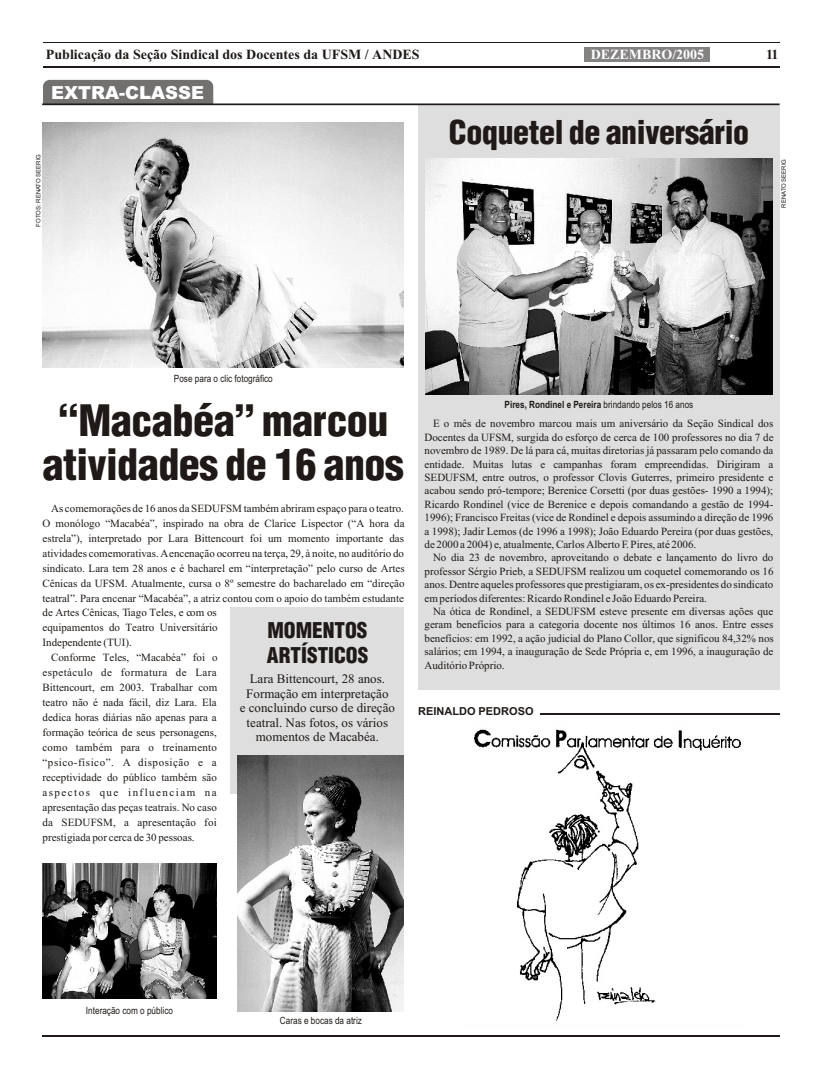
<style>
.page{position:relative;width:823px;height:1078px;background:#fff}
.page>*{position:absolute;margin:0;border:0;box-sizing:border-box;transform-origin:0 0}
.t1{font:900 42.3px/44.2px "Switzerland Cond";letter-spacing:-.01em;color:#1f1a17;text-align:center}
.t2{font:900 32px "Switzerland Cond";letter-spacing:-.01em;color:#1f1a17}
.t3{font:900 21.2px/25.9px "Switzerland Cond";color:#1f1a17}
.t4{font:900 18px "Arial";color:#fff}
.t5{font:700 14px "Times New Roman";color:#1f1a17}
.t6{font:700 14px "Times New Roman";color:#fff}
.t7{font:13px/14.4px "Times New Roman";color:#1f1a17;text-align:center}
.t8{font:11px/13.4px "Times New Roman";color:#1f1a17;text-align:justify}
.t9{font:11px "Times New Roman";letter-spacing:.05em;color:#1f1a17}
.t10{font:11px "Times New Roman";letter-spacing:.035em;color:#1f1a17}
.t11{font:11px "Times New Roman";letter-spacing:.13em;color:#1f1a17}
.t12{font:700 11px "Arial";color:#1f1a17}
.t13{font:10px "Arial Narrow";color:#1f1a17}
.t14{font:700 10px "Arial Narrow";color:#1f1a17}
.t15{font:6px "Arial";color:#1f1a17}
.s1{font-weight:400}
</style>
<div class="page">
<div style="left:230px;top:607px;width:174px;height:186px;background:#dedede"></div>
<div style="left:418px;top:104px;width:362px;height:586px;background:#dedede"></div>
<div style="left:584px;top:47px;width:125px;height:15px;background:#858282"></div>
<hr style="left:43px;top:42px;width:737px;height:1px;background:#1f1a17">
<hr style="left:43px;top:66px;width:737px;height:2px;background:#1f1a17">
<hr style="left:43px;top:1035px;width:737px;height:2px;background:#1f1a17">
<svg style="left:42px;top:80px;width:738px;height:25px"></svg>
<hr style="left:541px;top:714px;width:239px;height:1px;background:#1f1a17">
<img style="left:474px;top:729px;width:267px;height:292px">
<img style="left:43px;top:122px;width:361px;height:245px">
<img style="left:426px;top:159px;width:346px;height:236px">
<img style="left:238px;top:755px;width:166px;height:256px">
<img style="left:43px;top:864px;width:173px;height:134px">
<p class="t6" style="left:591px;top:50px;width:115px">DEZEMBRO/2005</p>
<p class="t5" style="left:46px;top:50px;width:375px">Publicação da Seção Sindical dos Docentes da UFSM / ANDES</p>
<p class="t5" style="left:766px;top:50px;width:14px">11</p>
<h3 class="t4" style="left:51px;top:86px;width:155px">EXTRA-CLASSE</h3>
<p class="t15" style="left:36px;top:227px;width:74px;rotate:-90deg">FOTOS: RENATO SEERIG</p>
<h2 class="t2" style="left:449px;top:119px;width:302px">Coquetel de aniversário</h2>
<p class="t15" style="left:782px;top:208px;width:50px;rotate:-90deg">RENATO SEERIG</p>
<p class="t13" style="left:174px;top:375px;width:100px">Pose para o clic fotográfico</p>
<h1 class="t1" style="left:43px;top:402px;width:363px">“Macabéa” marcou atividades de 16 anos</h1>
<p class="t8" style="left:51px;top:502px;width:354px">As comemorações de 16 anos da SEDUFSM também abriram espaço para o teatro.</p>
<p class="t8" style="left:43px;top:517px;width:364px">O monólogo “Macabéa”, inspirado na obra de Clarice Lispector (“A hora da</p>
<p class="t8" style="left:43px;top:532px;width:363px">estrela”), interpretado por Lara Bittencourt foi um momento importante das</p>
<p class="t8" style="left:43px;top:547px;width:363px">atividades comemorativas. A encenação ocorreu na terça, 29, à noite, no auditório do</p>
<p class="t8" style="left:43px;top:562px;width:364px">sindicato. Lara tem 28 anos e é bacharel em “interpretação” pelo curso de Artes</p>
<p class="t8" style="left:43px;top:577px;width:364px">Cênicas da UFSM. Atualmente, cursa o 8º semestre do bacharelado em “direção</p>
<p class="t8" style="left:43px;top:592px;width:363px">teatral”. Para encenar “Macabéa”, a atriz contou com o apoio do também estudante</p>
<p class="t8" style="left:43px;top:607px;width:176px">de Artes Cênicas, Tiago Teles, e com os</p>
<p class="t8" style="left:43px;top:622px;width:177px">equipamentos do Teatro Universitário</p>
<p class="t8" style="left:43px;top:637px;width:91px">Independente (TUI).</p>
<p class="t8" style="left:51px;top:652px;width:168px">Conforme Teles, “Macabéa” foi o</p>
<p class="t10" style="left:43px;top:669px;width:176px">espetáculo de formatura de Lara</p>
<p class="t8" style="left:43px;top:682px;width:176px">Bittencourt, em 2003. Trabalhar com</p>
<p class="t8" style="left:43px;top:697px;width:176px">teatro não é nada fácil, diz Lara. Ela</p>
<p class="t8" style="left:43px;top:712px;width:176px">dedica horas diárias não apenas para a</p>
<p class="t8" style="left:43px;top:727px;width:176px">formação teórica de seus personagens,</p>
<p class="t8" style="left:43px;top:742px;width:176px">como também para o treinamento</p>
<p class="t9" style="left:43px;top:759px;width:176px">“psico-físico”. A disposição e a</p>
<p class="t8" style="left:43px;top:772px;width:176px">receptividade do público também são</p>
<p class="t11" style="left:43px;top:789px;width:176px">aspectos que influenciam na</p>
<p class="t8" style="left:43px;top:802px;width:176px">apresentação das peças teatrais. No caso</p>
<p class="t8" style="left:43px;top:817px;width:176px">da SEDUFSM, a apresentação foi</p>
<p class="t8" style="left:43px;top:832px;width:154px">prestigiada por cerca de 30 pessoas.</p>
<h3 class="t3" style="left:267px;top:618px;width:103px">MOMENTOS<br>ARTÍSTICOS</h3>
<p class="t7" style="left:240px;top:673px;width:157px">Lara Bittencourt, 28 anos.<br>Formação em interpretação<br>e concluindo curso de direção teatral. Nas fotos, os vários momentos de Macabéa.</p>
<p class="t14" style="left:505px;top:397px;width:190px">Pires, Rondinel e Pereira <span class="s1">brindando pelos 16 anos</span></p>
<p class="t8" style="left:425px;top:418px;width:351px;text-indent:9px">E o mês de novembro marcou mais um aniversário da Seção Sindical dos Docentes da UFSM, surgida do esforço de cerca de 100 professores no dia 7 de novembro de 1989. De lá para cá, muitas diretorias já passaram pelo comando da entidade. Muitas lutas e campanhas foram empreendidas. Dirigiram a SEDUFSM, entre outros, o professor Clovis Guterres, primeiro presidente e acabou sendo pró-tempore; Berenice Corsetti (por duas gestões- 1990 a 1994); Ricardo Rondinel (vice de Berenice e depois comandando a gestão de 1994- 1996); Francisco Freitas (vice de Rondinel e depois assumindo a direção de 1996 a 1998); Jadir Lemos (de 1996 a 1998); João Eduardo Pereira (por duas gestões, de 2000 a 2004) e, atualmente, Carlos Alberto F. Pires, até 2006.</p>
<p class="t8" style="left:425px;top:552px;width:351px;text-indent:9px">No dia 23 de novembro, aproveitando o debate e lançamento do livro do professor Sérgio Prieb, a SEDUFSM realizou um coquetel comemorando os 16 anos. Dentre aqueles professores que prestigiaram, os ex-presidentes do sindicato em períodos diferentes: Ricardo Rondinel e João Eduardo Pereira.</p>
<p class="t8" style="left:425px;top:606px;width:351px;text-indent:9px">Na ótica de Rondinel, a SEDUFSM esteve presente em diversas ações que geram benefícios para a categoria docente nos últimos 16 anos. Entre esses benefícios: em 1992, a ação judicial do Plano Collor, que significou 84,32% nos salários; em 1994, a inauguração de Sede Própria e, em 1996, a inauguração de Auditório Próprio.</p>
<p class="t12" style="left:418px;top:707px;width:117px">REINALDO PEDROSO</p>
<p class="t13" style="left:86px;top:1007px;width:89px">Interação com o público</p>
<p class="t13" style="left:280px;top:1017px;width:84px">Caras e bocas da atriz</p>
</div>
